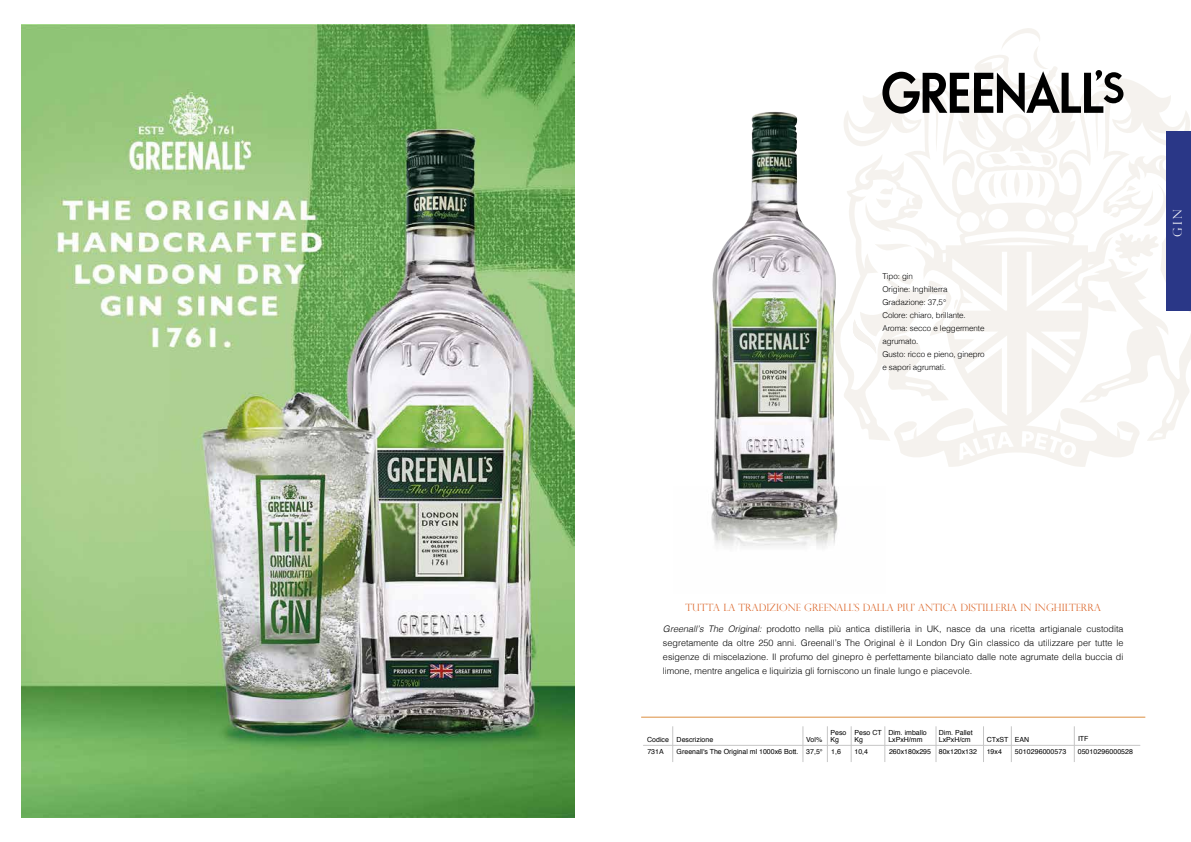
<style>
.page{position:relative;width:1191px;height:842px;background:#fff}
.page>*{position:absolute;margin:0;border:0;box-sizing:border-box;transform-origin:0 0}
.t1{font:300 12px "Perpetua Titling";color:#fff}
.t2{font:300 10px "Perpetua Titling";color:#dc692e}
.t3{font:300 9px/14px "Helvetica";color:#000;text-align:justify}
.t4{font:300 8px/13px "Helvetica";letter-spacing:-.01em;color:#000}
.t5{font:7px/7px "Helvetica";color:#000}
.s1{font-style:italic}
</style>
<div class="page">
<img style="left:21px;top:24px;width:553px;height:794px">
<svg style="left:847px;top:28px;width:344px;height:439px"></svg>
<hr style="left:672px;top:726px;width:1px;height:36px;background:#c6c6c6">
<hr style="left:802px;top:726px;width:1px;height:36px;background:#c6c6c6">
<hr style="left:827px;top:726px;width:1px;height:36px;background:#c6c6c6">
<hr style="left:851px;top:726px;width:1px;height:36px;background:#c6c6c6">
<hr style="left:884px;top:726px;width:1px;height:36px;background:#c6c6c6">
<hr style="left:935px;top:726px;width:1px;height:36px;background:#c6c6c6">
<hr style="left:983px;top:726px;width:1px;height:36px;background:#c6c6c6">
<hr style="left:1011px;top:726px;width:1px;height:36px;background:#c6c6c6">
<hr style="left:1074px;top:726px;width:1px;height:36px;background:#c6c6c6">
<hr style="left:643px;top:745px;width:497px;height:1px;background:#c6c6c6">
<img style="left:711px;top:112px;width:174px;height:436px">
<div style="left:1166px;top:132px;width:25px;height:179px;background:#2a3787"></div>
<hr style="left:641px;top:717px;width:504px;height:1px;background:#dc8f40">
<svg style="left:882px;top:70px;width:241px;height:44px"></svg>
<p class="t4" style="left:882px;top:269px;width:104px">Tipo: gin<br>Origine: Inghilterra<br>Gradazione: 37,5°<br>Colore: chiaro, brillante.<br>Aroma: secco e leggermente agrumato.<br>Gusto: ricco e pieno, ginepro e sapori agrumati.</p>
<h1 class="t1" style="left:1170px;top:237px;width:29px;rotate:-90deg">GIN</h1>
<p class="t2" style="left:685px;top:601px;width:417px">TUTTA LA TRADIZIONE GREENALL’S DALLA PIU’ ANTICA DISTILLERIA IN INGHILTERRA</p>
<p class="t3" style="left:663px;top:621px;width:462px"><span class="s1">Greenall’s The Original:</span> prodotto nella più antica distilleria in UK, nasce da una ricetta artigianale custodita segretamente da oltre 250 anni. Greenall’s The Original è il London Dry Gin classico da utilizzare per tutte le esigenze di miscelazione. Il profumo del ginepro è perfettamente bilanciato dalle note agrumate della buccia di limone, mentre angelica e liquirizia gli forniscono un finale lungo e piacevole.</p>
<p class="t5" style="left:830px;top:729px;width:17px">Peso<br>Kg</p>
<p class="t5" style="left:854px;top:729px;width:29px">Peso CT<br>Kg</p>
<p class="t5" style="left:1015px;top:736px;width:16px">EAN</p>
<p class="t5" style="left:1078px;top:736px;width:12px">ITF</p>
<p class="t5" style="left:806px;top:748px;width:36px">37,5° 1,6</p>
<p class="t5" style="left:854px;top:748px;width:15px">10,4</p>
<p class="t5" style="left:986px;top:748px;width:17px">19x4</p>
<p class="t5" style="left:1015px;top:748px;width:53px">5010296000573</p>
<p class="t5" style="left:1077px;top:748px;width:57px">05010296000528</p>
<p class="t5" style="left:647px;top:736px;width:67px">Codice Descrizione</p>
<p class="t5" style="left:888px;top:729px;width:40px">Dim. imballo<br>LxPxH/mm</p>
<p class="t5" style="left:938px;top:729px;width:35px">Dim. Pallet</p>
<p class="t5" style="left:806px;top:736px;width:17px">Vol%</p>
<p class="t5" style="left:938px;top:736px;width:33px">LxPxH/cm</p>
<p class="t5" style="left:986px;top:736px;width:23px">CTxST</p>
<p class="t5" style="left:647px;top:748px;width:18px">731A</p>
<p class="t5" style="left:676px;top:748px;width:123px">Greenall's The Original ml 1000x6 Bott.</p>
<p class="t5" style="left:889px;top:748px;width:89px">260x180x295 80x120x132</p>
</div>
